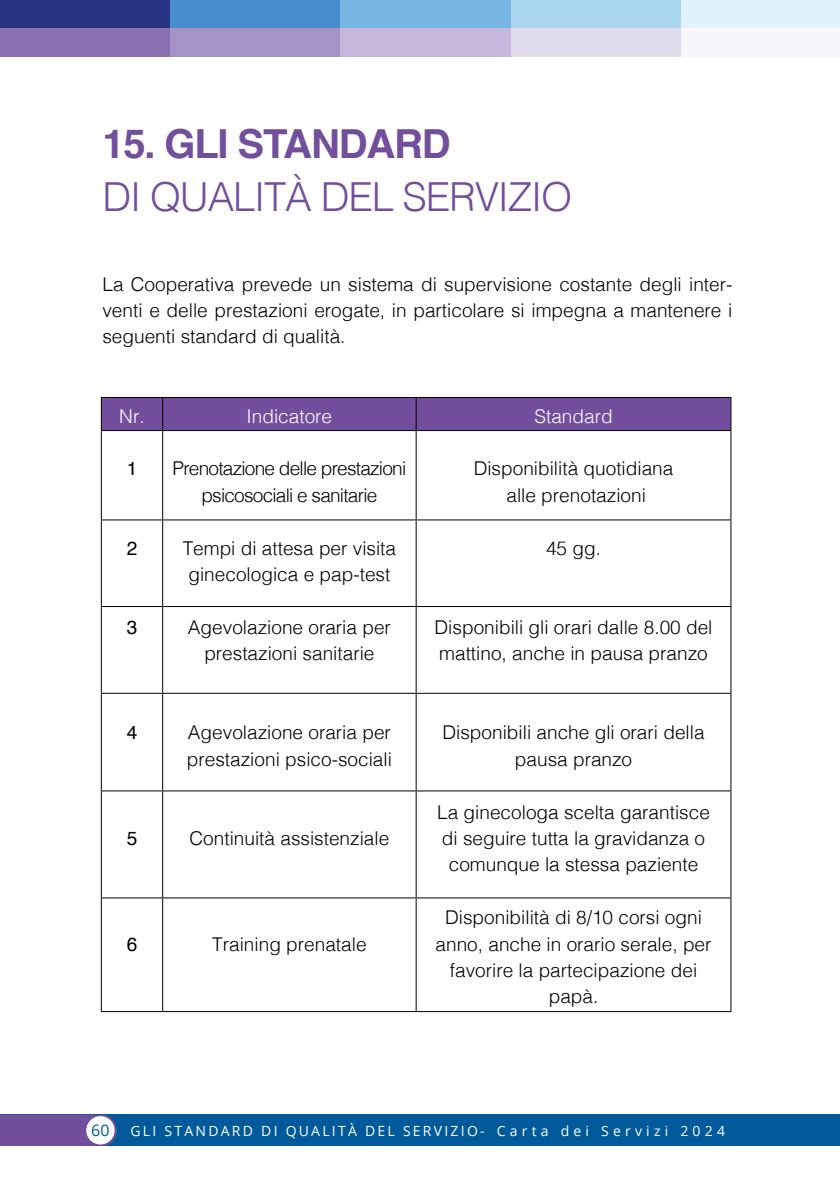
<style>
.page{position:relative;width:840px;height:1191px;background:#fff}
.page>*{position:absolute;margin:0;border:0;box-sizing:border-box;transform-origin:0 0}
.t1{font:300 40px "Helvetica";letter-spacing:-.03em;color:#714f9c}
.t2{font:700 40px "Helvetica";letter-spacing:-.03em;color:#714f9c}
.t3{font:300 19px/26.4px "Helvetica";color:#000;text-align:center}
.t4{font:300 19px/26.4px "Helvetica";letter-spacing:-.04em;color:#000;text-align:center}
.t5{font:300 19px "Helvetica";color:#fff}
.t6{font:19px "Helvetica";color:#000}
.t7{font:16px "Open Sans";letter-spacing:.3em;color:#fff}
.t8{font:16px "Open Sans";color:#005a9a}
.t9{font:14px "Open Sans";letter-spacing:.16em;color:#fff}
</style>
<div class="page">
<div style="left:0;top:1114px;width:839px;height:31px;background:#005a9a"></div>
<svg style="left:0;top:1114px;width:117px;height:31px"></svg>
<div style="left:87px;top:1117px;width:27px;height:26px;background:#fff;border-radius:50%"></div>
<div style="left:86px;top:1116px;width:29px;height:28px;border:2px solid #fff;border-radius:50%"></div>
<div style="left:0;top:0;width:170px;height:28px;background:#283583"></div>
<div style="left:0;top:28px;width:170px;height:29px;background:#8b70b0"></div>
<div style="left:510px;top:0;width:170px;height:28px;background:#abd6f0"></div>
<div style="left:510px;top:28px;width:170px;height:29px;background:#e1dbee"></div>
<div style="left:170px;top:0;width:170px;height:28px;background:#498ecc"></div>
<div style="left:170px;top:28px;width:170px;height:29px;background:#a693c5"></div>
<div style="left:680px;top:0;width:159px;height:28px;background:#e0f3fc"></div>
<div style="left:680px;top:28px;width:159px;height:29px;background:#f8f6fb"></div>
<div style="left:340px;top:0;width:170px;height:28px;background:#78b7e3"></div>
<div style="left:340px;top:28px;width:170px;height:29px;background:#c4b7db"></div>
<div style="left:102px;top:398px;width:628px;height:32px;background:#714f9c"></div>
<hr style="left:101px;top:397px;width:61px;height:1px;background:#000">
<hr style="left:101px;top:398px;width:1px;height:32px;background:#000">
<hr style="left:162px;top:397px;width:254px;height:1px;background:#000">
<hr style="left:162px;top:398px;width:1px;height:32px;background:#000">
<hr style="left:416px;top:397px;width:315px;height:1px;background:#000">
<hr style="left:415px;top:398px;width:1px;height:32px;background:#000">
<hr style="left:730px;top:398px;width:1px;height:32px;background:#000">
<hr style="left:101px;top:430px;width:61px;height:1px;background:#000">
<hr style="left:101px;top:431px;width:1px;height:88px;background:#000">
<hr style="left:162px;top:430px;width:254px;height:1px;background:#000">
<hr style="left:162px;top:431px;width:1px;height:88px;background:#000">
<hr style="left:416px;top:430px;width:315px;height:1px;background:#000">
<hr style="left:415px;top:431px;width:1px;height:88px;background:#000">
<hr style="left:730px;top:431px;width:1px;height:88px;background:#000">
<hr style="left:101px;top:519px;width:61px;height:1px;background:#000">
<hr style="left:101px;top:520px;width:1px;height:86px;background:#000">
<hr style="left:162px;top:519px;width:254px;height:1px;background:#000">
<hr style="left:162px;top:520px;width:1px;height:86px;background:#000">
<hr style="left:416px;top:519px;width:315px;height:1px;background:#000">
<hr style="left:415px;top:520px;width:1px;height:86px;background:#000">
<hr style="left:730px;top:520px;width:1px;height:86px;background:#000">
<hr style="left:101px;top:606px;width:61px;height:1px;background:#000">
<hr style="left:101px;top:607px;width:1px;height:86px;background:#000">
<hr style="left:162px;top:606px;width:254px;height:1px;background:#000">
<hr style="left:162px;top:607px;width:1px;height:86px;background:#000">
<hr style="left:416px;top:606px;width:315px;height:1px;background:#000">
<hr style="left:415px;top:607px;width:1px;height:86px;background:#000">
<hr style="left:730px;top:607px;width:1px;height:86px;background:#000">
<hr style="left:101px;top:693px;width:61px;height:1px;background:#000">
<hr style="left:101px;top:694px;width:1px;height:96px;background:#000">
<hr style="left:162px;top:693px;width:254px;height:1px;background:#000">
<hr style="left:162px;top:694px;width:1px;height:96px;background:#000">
<hr style="left:416px;top:693px;width:315px;height:1px;background:#000">
<hr style="left:415px;top:694px;width:1px;height:96px;background:#000">
<hr style="left:730px;top:694px;width:1px;height:96px;background:#000">
<hr style="left:101px;top:790px;width:61px;height:1px;background:#000">
<hr style="left:101px;top:791px;width:1px;height:106px;background:#000">
<hr style="left:162px;top:790px;width:254px;height:1px;background:#000">
<hr style="left:162px;top:791px;width:1px;height:106px;background:#000">
<hr style="left:416px;top:790px;width:315px;height:1px;background:#000">
<hr style="left:415px;top:791px;width:1px;height:106px;background:#000">
<hr style="left:730px;top:791px;width:1px;height:106px;background:#000">
<hr style="left:101px;top:897px;width:61px;height:1px;background:#000">
<hr style="left:101px;top:898px;width:1px;height:113px;background:#000">
<hr style="left:162px;top:897px;width:254px;height:1px;background:#000">
<hr style="left:162px;top:898px;width:1px;height:113px;background:#000">
<hr style="left:416px;top:897px;width:315px;height:1px;background:#000">
<hr style="left:415px;top:898px;width:1px;height:113px;background:#000">
<hr style="left:730px;top:898px;width:1px;height:113px;background:#000">
<hr style="left:101px;top:1011px;width:61px;height:1px;background:#000">
<hr style="left:162px;top:1011px;width:254px;height:1px;background:#000">
<hr style="left:416px;top:1011px;width:315px;height:1px;background:#000">
<h1 class="t2" style="left:102px;top:120px;width:349px">15. GLI STANDARD</h1>
<h1 class="t1" style="left:102px;top:163px;width:471px">DI QUALITÀ DEL SERVIZIO</h1>
<p class="t3" style="left:102px;top:269px;width:631px;text-align:justify">La Cooperativa prevede un sistema di supervisione costante degli inter&shy;venti e delle prestazioni erogate, in particolare si impegna a mantenere i seguenti standard di qualità.</p>
<p class="t5" style="left:119px;top:399px;width:27px">Nr.</p>
<p class="t5" style="left:246px;top:399px;width:87px">Indicatore</p>
<p class="t5" style="left:534px;top:399px;width:80px">Standard</p>
<p class="t6" style="left:127px;top:454px;width:12px">1</p>
<p class="t4" style="left:172px;top:454px;width:235px">Prenotazione delle prestazioni psicosociali e sanitarie</p>
<p class="t3" style="left:473px;top:454px;width:201px">Disponibilità quotidiana alle prenotazioni</p>
<p class="t6" style="left:127px;top:533px;width:12px">2</p>
<p class="t3" style="left:182px;top:533px;width:215px">Tempi di attesa per visita ginecologica e pap-test</p>
<p class="t3" style="left:545px;top:533px;width:56px">45 gg.</p>
<p class="t6" style="left:127px;top:612px;width:12px">3</p>
<p class="t3" style="left:188px;top:612px;width:204px">Agevolazione oraria per prestazioni sanitarie</p>
<p class="t3" style="left:434px;top:612px;width:279px;text-align:left">Disponibili gli orari dalle 8.00 del mattino, anche in pausa pranzo</p>
<p class="t6" style="left:127px;top:718px;width:12px">4</p>
<p class="t3" style="left:187px;top:718px;width:206px;text-align:left">Agevolazione oraria per prestazioni psico-sociali</p>
<p class="t3" style="left:442px;top:718px;width:263px">Disponibili anche gli orari della pausa pranzo</p>
<p class="t6" style="left:127px;top:823px;width:12px">5</p>
<p class="t3" style="left:189px;top:823px;width:201px">Continuità assistenziale</p>
<p class="t6" style="left:127px;top:929px;width:12px">6</p>
<p class="t3" style="left:212px;top:929px;width:156px">Training prenatale</p>
<p class="t3" style="left:437px;top:797px;width:274px">La ginecologa scelta garantisce di seguire tutta la gravidanza o comunque la stessa paziente</p>
<p class="t3" style="left:435px;top:903px;width:277px">Disponibilità di 8/10 corsi ogni anno, anche in orario serale, per favorire la partecipazione dei papà.</p>
<p class="t9" style="left:130px;top:1121px;width:595px">GLI STANDARD DI QUALITÀ DEL SERVIZIO- C a r t a d e i S e r v i z i 2 0 2 4</p>
<p class="t8" style="left:91px;top:1118px;width:20px">60</p>
<p class="t7" style="left:130px;top:1118px;width:262px">Carta dei Servizi 2022</p>
</div>
